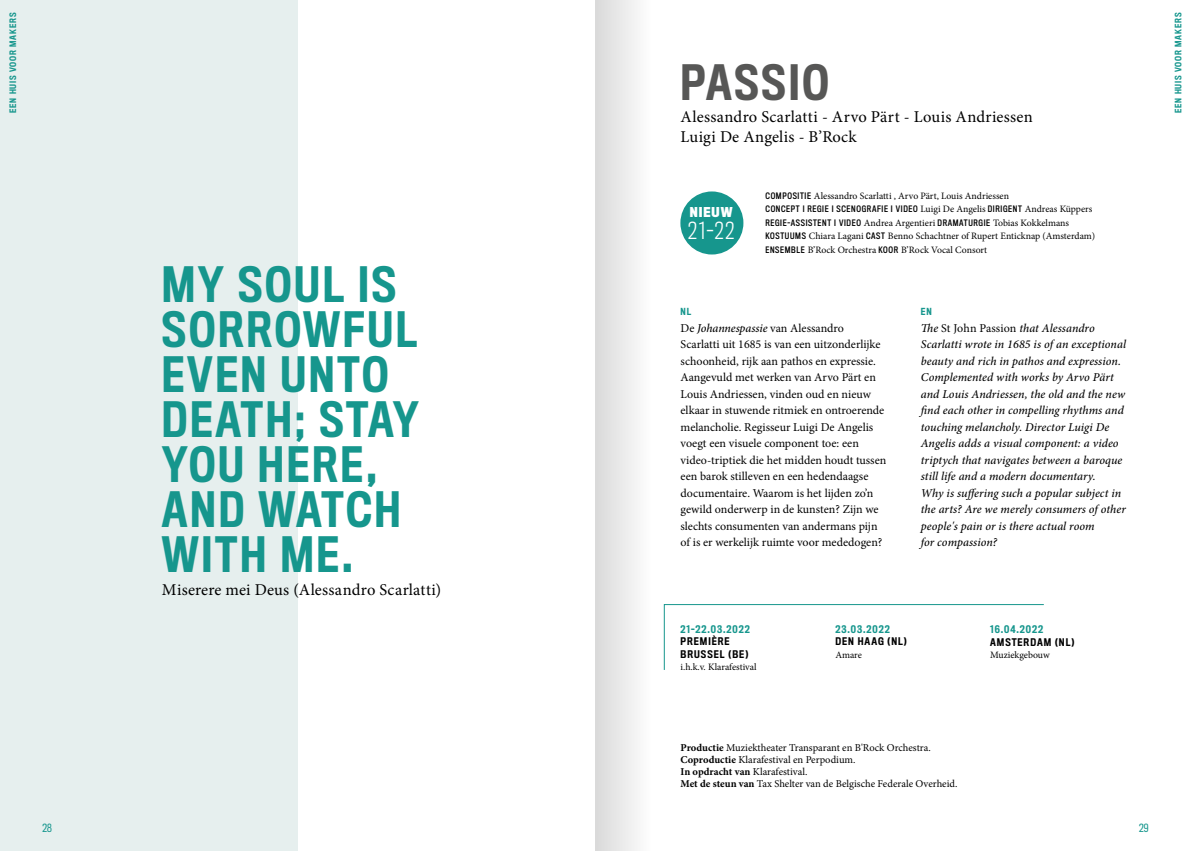
<style>
.page{position:relative;width:1191px;height:851px;background:#fff}
.page>*{position:absolute;margin:0;border:0;box-sizing:border-box;transform-origin:0 0}
.t1{font:500 45px/45px "Titling Gothic FB Cond";letter-spacing:.06em;color:#16968d}
.t2{font:500 45px "Titling Gothic FB Cond";letter-spacing:.06em;color:#575756}
.t3{font:300 21.75px "Titling Gothic FB Cond";color:#fff}
.t4{font:16.5px/19.5px "Minion Pro";letter-spacing:.015em;color:#000}
.t5{font:700 12.6px "Titling Gothic FB Cond";letter-spacing:.08em;color:#fff}
.t6{font:12px/16.5px "Minion Pro";color:#000}
.t7{font:italic 500 12px/16.5px "Minion Pro";letter-spacing:.005em;color:#000}
.t8{font:10.5px/12px "Minion Pro";color:#000}
.t9{font:10.5px "Titling Gothic FB Cond";color:#16968d}
.t10{font:9.75px/13.5px "Minion Pro";color:#000}
.t11{font:500 9.75px/12px "Titling Gothic FB Cond";letter-spacing:.1em;color:#000}
.t12{font:500 9.75px "Titling Gothic FB Cond";letter-spacing:.1em;color:#16968d}
.t13{font:500 9px "Titling Gothic FB Cond";color:#16968d}
.t14{font:8.25px/13.5px "Titling Gothic FB Cond Standard";letter-spacing:.08em;color:#000}
.t15{font:500 8.25px "Titling Gothic FB Cond";letter-spacing:.1em;color:#16968d}
.s1{font-family:"Titling Gothic FB Cond Standard";font-size:8.25px}
.s2{font-family:"Minion Pro";font-size:9.75px}
.s3{font-weight:500;font-style:italic}
.s4{font-weight:400;font-style:normal}
.s5{font-weight:700}
</style>
<div class="page">
<div style="left:680px;top:191px;width:63px;height:63px;background:#16968d;border-radius:50%"></div>
<div style="left:0;top:0;width:298px;height:850px;background:#e6efee"></div>
<svg style="left:663px;top:604px;width:381px;height:66px"></svg>
<div style="left:595px;top:0;width:56px;height:850px;background:linear-gradient(to right,#d9d9d9,#fdfdfd)"></div>
<p class="t15" style="left:8px;top:113px;width:101px;rotate:-90deg">EEN HUIS VOOR MAKERS</p>
<p class="t15" style="left:1173px;top:113px;width:101px;rotate:-90deg">EEN HUIS VOOR MAKERS</p>
<h1 class="t2" style="left:680px;top:55px;width:150px">PASSIO</h1>
<h3 class="t4" style="left:680px;top:107px;width:354px">Alessandro Scarlatti - Arvo Pärt - Louis Andriessen<br>Luigi De Angelis - B’Rock</h3>
<h1 class="t1" style="left:162px;top:262px;width:258px">MY SOUL IS<br>SORROWFUL<br>EVEN UNTO<br>DEATH; STAY<br>YOU HERE,<br>AND WATCH<br>WITH ME.</h1>
<h3 class="t4" style="left:162px;top:579px;width:281px">Miserere mei Deus (Alessandro Scarlatti)</h3>
<p class="t5" style="left:690px;top:204px;width:44px">NIEUW</p>
<h2 class="t3" style="left:688px;top:218px;width:47px">21-22</h2>
<p class="t10" style="left:765px;top:189px;width:245px"><span class="s1">COMPOSITIE</span> Alessandro Scarlatti , Arvo Pärt, Louis Andriessen</p>
<p class="t14" style="left:765px;top:202px;width:328px">CONCEPT I REGIE I SCENOGRAFIE I VIDEO <span class="s2">Luigi De Angelis</span> DIRIGENT <span class="s2">Andreas Küppers<br></span>REGIE-ASSISTENT I VIDEO <span class="s2">Andrea Argentieri</span> DRAMATURGIE <span class="s2">Tobias Kokkelmans</span></p>
<p class="t10" style="left:765px;top:229px;width:331px"><span class="s1">KOSTUUMS</span> Chiara Lagani <span class="s1">CAST</span> Benno Schachtner of Rupert Enticknap (Amsterdam)<br><span class="s1">ENSEMBLE</span> B’Rock Orchestra <span class="s1">KOOR</span> B’Rock Vocal Consort</p>
<p class="t13" style="left:680px;top:306px;width:12px">NL</p>
<p class="t6" style="left:680px;top:319px;width:207px">De <span class="s3">Johannespassie</span> van Alessandro<br>Scarlatti uit 1685 is van een uitzonderlijke schoonheid, rijk aan pathos en expressie.<br>Aangevuld met werken van Arvo Pärt en Louis Andriessen, vinden oud en nieuw elkaar in stuwende ritmiek en ontroerende melancholie. Regisseur Luigi De Angelis voegt een visuele component toe: een video-triptiek die het midden houdt tussen een barok stilleven en een hedendaagse documentaire. Waarom is het lijden zo’n gewild onderwerp in de kunsten? Zijn we slechts consumenten van andermans pijn of is er werkelijk ruimte voor mededogen?</p>
<p class="t13" style="left:921px;top:306px;width:12px">EN</p>
<p class="t7" style="left:921px;top:319px;width:207px">The <span class="s4">St John Passion</span> that Alessandro Scarlatti wrote in 1685 is of an exceptional beauty and rich in pathos and expression.<br>Complemented with works by Arvo Pärt and Louis Andriessen, the old and the new find each other in compelling rhythms and touching melancholy. Director Luigi De Angelis adds a visual component: a video triptych that navigates between a baroque still life and a modern documentary.<br>Why is suffering such a popular subject in the arts? Are we merely consumers of other people's pain or is there actual room<br>for compassion?</p>
<p class="t12" style="left:680px;top:623px;width:71px">21-22.03.2022</p>
<p class="t11" style="left:680px;top:635px;width:69px">PREMIéRE<br>BRUSSEL (BE)</p>
<p class="t10" style="left:680px;top:659px;width:77px">i.h.k.v. Klarafestival</p>
<p class="t12" style="left:835px;top:623px;width:56px">23.03.2022</p>
<p class="t11" style="left:835px;top:635px;width:73px">DEN HAAG (NL)</p>
<p class="t10" style="left:835px;top:647px;width:28px">Amare</p>
<p class="t12" style="left:990px;top:623px;width:55px">16.04.2022</p>
<p class="t11" style="left:990px;top:635px;width:86px">AMSTERDAM (NL)</p>
<p class="t10" style="left:990px;top:647px;width:61px">Muziekgebouw</p>
<p class="t8" style="left:680px;top:741px;width:278px"><span class="s5">Productie</span> Muziektheater Transparant en B'Rock Orchestra.<br><span class="s5">Coproductie</span> Klarafestival en Perpodium.<br><span class="s5">In opdracht van</span> Klarafestival.<br><span class="s5">Met de steun van</span> Tax Shelter van de Belgische Federale Overheid.</p>
<p class="t9" style="left:43px;top:821px;width:11px">28</p>
<p class="t9" style="left:1139px;top:821px;width:11px">29</p>
</div>
